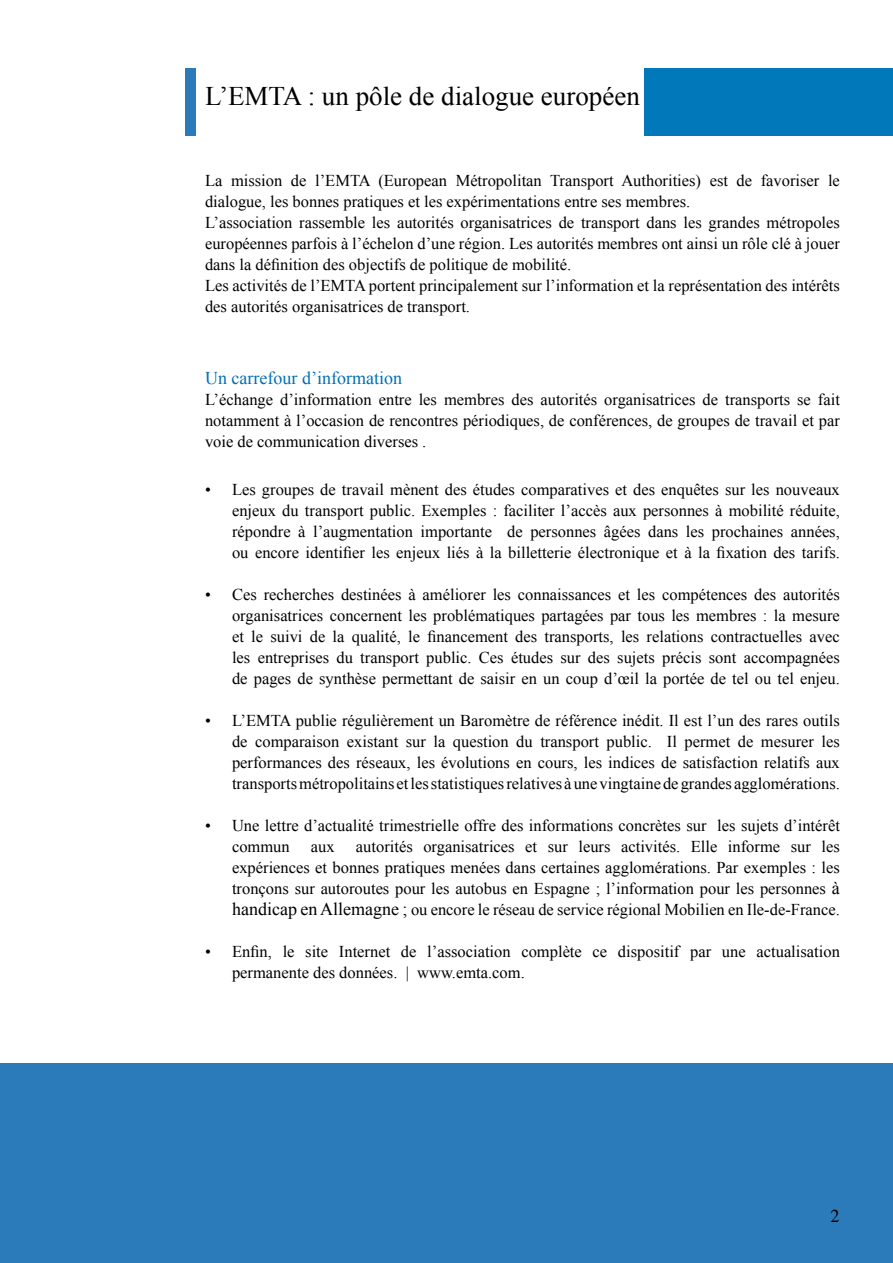
<style>
.page{position:relative;width:893px;height:1263px;background:#fff}
.page>*{position:absolute;margin:0;border:0;box-sizing:border-box;transform-origin:0 0}
.t1{font:27px "Times New Roman";color:#000}
.t2{font:18px "Times New Roman";color:#006fb4}
.t3{font:18px "Times";color:#000}
.t4{font:16.5px/21px "Times New Roman";color:#000;text-align:justify}
.s1{font-size:18px}
</style>
<div class="page">
<div style="left:0;top:1063px;width:893px;height:200px;background:#2b7bbb"></div>
<div style="left:644px;top:68px;width:249px;height:67px;background:#0078ba"></div>
<div style="left:185px;top:69px;width:11px;height:67px;background:#2b7bbb"></div>
<h1 class="t1" style="left:205px;top:78px;width:436px">L’EMTA : un pôle de dialogue européen</h1>
<p class="t4" style="left:205px;top:170px;width:636px;text-align:left">La mission de l’EMTA (European Métropolitan Transport Authorities) est de favoriser le dialogue, les bonnes pratiques et les expérimentations entre ses membres.<br>L’association rassemble les autorités organisatrices de transport dans les grandes métropoles européennes parfois à l’échelon d’une région. Les autorités membres ont ainsi un rôle clé à jouer dans la définition des objectifs de politique de mobilité.<br>Les activités de l’EMTA portent principalement sur l’information et la représentation des intérêts des autorités organisatrices de transport.</p>
<p class="t2" style="left:205px;top:366px;width:198px">Un carrefour d’information</p>
<p class="t4" style="left:205px;top:389px;width:636px">L’échange d’information entre les membres des autorités organisatrices de transports se fait notamment à l’occasion de rencontres périodiques, de conférences, de groupes de travail et par voie de communication diverses .</p>
<p class="t4" style="left:232px;top:479px;width:609px;text-indent:-27px">• Les groupes de travail mènent des études comparatives et des enquêtes sur les nouveaux enjeux du transport public. Exemples : faciliter l’accès aux personnes à mobilité réduite, répondre à l’augmentation importante de personnes âgées dans les prochaines années, ou encore identifier les enjeux liés à la billetterie électronique et à la fixation des tarifs.</p>
<p class="t4" style="left:232px;top:584px;width:609px;text-indent:-27px">• Ces recherches destinées à améliorer les connaissances et les compétences des autorités organisatrices concernent les problématiques partagées par tous les membres : la mesure et le suivi de la qualité, le financement des transports, les relations contractuelles avec les entreprises du transport public. Ces études sur des sujets précis sont accompagnées de pages de synthèse permettant de saisir en un coup d’œil la portée de tel ou tel enjeu.</p>
<p class="t4" style="left:232px;top:710px;width:609px;text-indent:-27px">• L’EMTA publie régulièrement un Baromètre de référence inédit. Il est l’un des rares outils de comparaison existant sur la question du transport public. Il permet de mesurer les performances des réseaux, les évolutions en cours, les indices de satisfaction relatifs aux transports métropolitains et les statistiques relatives à une vingtaine de grandes agglomérations.</p>
<p class="t4" style="left:232px;top:815px;width:609px;text-indent:-27px">• Une lettre d’actualité trimestrielle offre des informations concrètes sur les sujets d’intérêt commun</p>
<p class="t4" style="left:232px;top:836px;width:609px;text-indent:124px">autorités organisatrices et sur leurs activités. Elle informe sur les expériences et bonnes pratiques menées dans certaines agglomérations. Par exemples : les tronçons sur autoroutes pour les autobus en Espagne ; l’information pour les personnes <span class="s1">à handicap en Allemagne ;</span> ou encore le réseau de service régional Mobilien en Ile-de-France.</p>
<p class="t4" style="left:232px;top:941px;width:609px;text-indent:-27px">• Enfin, le site Internet de l’association complète ce dispositif par une actualisation permanente des données. | www.emta.com.</p>
<p class="t4" style="left:311px;top:836px;width:25px">aux</p>
<p class="t3" style="left:830px;top:1199px;width:10px">2</p>
</div>
